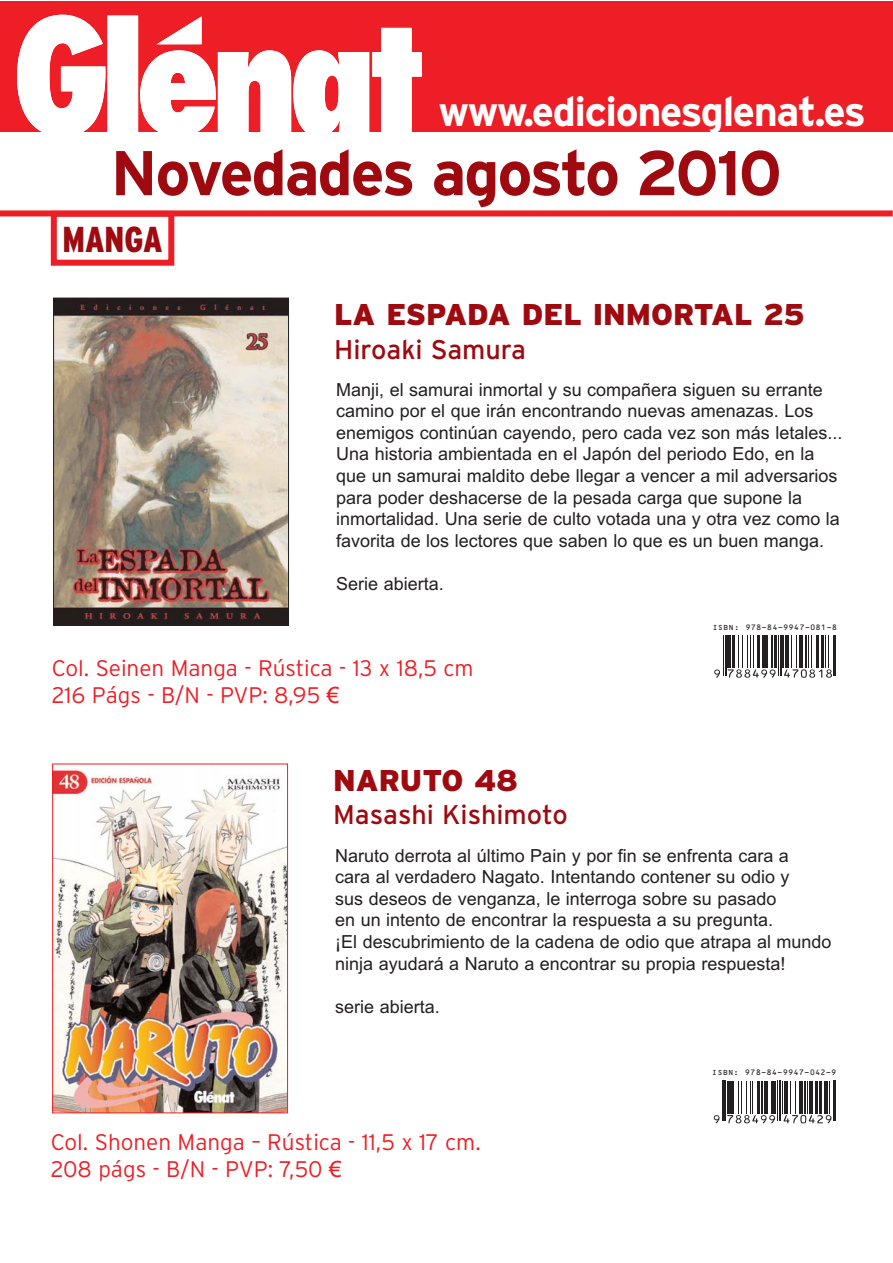
<style>
.page{position:relative;width:893px;height:1263px;background:#fff}
.page>*{position:absolute;margin:0;border:0;box-sizing:border-box;transform-origin:0 0}
.t1{font:700 63px "Interstate";letter-spacing:-.035em;color:#9e0a0f}
.t2{font:700 41.4px "Interstate";letter-spacing:-.035em;color:#fff}
.t3{font:900 condensed 36px "Interstate";color:#9e0a0f;scale:.95 1}
.t4{font:900 30px "Interstate";color:#9e0a0f}
.t5{font:27px "Interstate";color:#9e0a0f}
.t6{font:300 22.5px/27px "Interstate";color:#ed1e25}
.t7{font:18px/21.6px "Arial";color:#231f20}
.t8{font:7.5px "Ocrb";color:#231f20}
.s1{font-family:"Arial";font-weight:400}
</style>
<div class="page">
<div style="left:0;top:1px;width:893px;height:131px;background:#ed1e25"></div>
<svg style="left:17px;top:15px;width:405px;height:117px"></svg>
<img style="left:55px;top:300px;width:232px;height:324px">
<div style="left:53px;top:298px;width:236px;height:328px;border:1px solid #231f20"></div>
<div style="left:0;top:210px;width:893px;height:6px;background:#ed1e25"></div>
<div style="left:51px;top:211px;width:123px;height:55px;border:6px solid #ed1e25"></div>
<hr style="left:723px;top:635px;width:1px;height:40px;background:#231f20">
<hr style="left:725px;top:635px;width:1px;height:40px;background:#231f20">
<hr style="left:727px;top:635px;width:4px;height:33px;background:#231f20">
<hr style="left:732px;top:635px;width:2px;height:33px;background:#231f20">
<hr style="left:738px;top:635px;width:1px;height:33px;background:#231f20">
<hr style="left:742px;top:635px;width:1px;height:33px;background:#231f20">
<hr style="left:747px;top:635px;width:1px;height:33px;background:#231f20">
<hr style="left:750px;top:635px;width:1px;height:33px;background:#231f20">
<hr style="left:753px;top:635px;width:1px;height:33px;background:#231f20">
<hr style="left:757px;top:635px;width:3px;height:33px;background:#231f20">
<hr style="left:762px;top:635px;width:1px;height:33px;background:#231f20">
<hr style="left:765px;top:635px;width:3px;height:33px;background:#231f20">
<hr style="left:772px;top:635px;width:1px;height:33px;background:#231f20">
<hr style="left:774px;top:635px;width:2px;height:33px;background:#231f20">
<hr style="left:778px;top:635px;width:1px;height:40px;background:#231f20">
<hr style="left:780px;top:635px;width:1px;height:40px;background:#231f20">
<hr style="left:783px;top:635px;width:1px;height:33px;background:#231f20">
<hr style="left:785px;top:635px;width:3px;height:33px;background:#231f20">
<hr style="left:791px;top:635px;width:1px;height:33px;background:#231f20">
<hr style="left:796px;top:635px;width:1px;height:33px;background:#231f20">
<hr style="left:799px;top:635px;width:4px;height:33px;background:#231f20">
<hr style="left:805px;top:635px;width:1px;height:33px;background:#231f20">
<hr style="left:808px;top:635px;width:1px;height:33px;background:#231f20">
<hr style="left:811px;top:635px;width:1px;height:33px;background:#231f20">
<hr style="left:816px;top:635px;width:2px;height:33px;background:#231f20">
<hr style="left:821px;top:635px;width:2px;height:33px;background:#231f20">
<hr style="left:825px;top:635px;width:1px;height:33px;background:#231f20">
<hr style="left:828px;top:635px;width:1px;height:33px;background:#231f20">
<hr style="left:833px;top:635px;width:1px;height:40px;background:#231f20">
<hr style="left:835px;top:635px;width:1px;height:40px;background:#231f20">
<svg style="left:714px;top:669px;width:6px;height:9px"></svg>
<svg style="left:728px;top:669px;width:48px;height:9px"></svg>
<svg style="left:784px;top:669px;width:48px;height:9px"></svg>
<img style="left:54px;top:766px;width:232px;height:345px">
<div style="left:52px;top:764px;width:236px;height:349px;border:1px solid #ed1e25"></div>
<svg style="left:713px;top:1081px;width:122px;height:43px"></svg>
<hr style="left:722px;top:1081px;width:1px;height:40px;background:#231f20">
<hr style="left:724px;top:1081px;width:2px;height:40px;background:#231f20">
<hr style="left:727px;top:1081px;width:3px;height:32px;background:#231f20">
<hr style="left:732px;top:1081px;width:2px;height:32px;background:#231f20">
<hr style="left:738px;top:1081px;width:1px;height:32px;background:#231f20">
<hr style="left:741px;top:1081px;width:1px;height:32px;background:#231f20">
<hr style="left:746px;top:1081px;width:1px;height:32px;background:#231f20">
<hr style="left:750px;top:1081px;width:1px;height:32px;background:#231f20">
<hr style="left:752px;top:1081px;width:1px;height:32px;background:#231f20">
<hr style="left:757px;top:1081px;width:2px;height:32px;background:#231f20">
<hr style="left:762px;top:1081px;width:1px;height:32px;background:#231f20">
<hr style="left:764px;top:1081px;width:3px;height:32px;background:#231f20">
<hr style="left:771px;top:1081px;width:1px;height:32px;background:#231f20">
<hr style="left:774px;top:1081px;width:2px;height:32px;background:#231f20">
<hr style="left:777px;top:1081px;width:1px;height:40px;background:#231f20">
<hr style="left:780px;top:1081px;width:1px;height:40px;background:#231f20">
<hr style="left:782px;top:1081px;width:1px;height:32px;background:#231f20">
<hr style="left:784px;top:1081px;width:4px;height:32px;background:#231f20">
<hr style="left:790px;top:1081px;width:1px;height:32px;background:#231f20">
<hr style="left:795px;top:1081px;width:1px;height:32px;background:#231f20">
<hr style="left:799px;top:1081px;width:3px;height:32px;background:#231f20">
<hr style="left:805px;top:1081px;width:1px;height:32px;background:#231f20">
<hr style="left:807px;top:1081px;width:1px;height:32px;background:#231f20">
<hr style="left:810px;top:1081px;width:3px;height:32px;background:#231f20">
<hr style="left:816px;top:1081px;width:2px;height:32px;background:#231f20">
<hr style="left:819px;top:1081px;width:3px;height:32px;background:#231f20">
<hr style="left:824px;top:1081px;width:4px;height:32px;background:#231f20">
<hr style="left:829px;top:1081px;width:1px;height:32px;background:#231f20">
<hr style="left:832px;top:1081px;width:1px;height:40px;background:#231f20">
<hr style="left:835px;top:1081px;width:1px;height:40px;background:#231f20">
<svg style="left:714px;top:1115px;width:6px;height:8px"></svg>
<svg style="left:727px;top:1115px;width:48px;height:8px"></svg>
<svg style="left:783px;top:1115px;width:48px;height:8px"></svg>
<h2 class="t2" style="left:439px;top:96px;width:429px">www.edicionesglenat.es</h2>
<h1 class="t1" style="left:111px;top:150px;width:673px">Novedades agosto 2010</h1>
<h3 class="t3" style="left:63px;top:226px;width:107px">MANGA</h3>
<h3 class="t4" style="left:334px;top:303px;width:472px">LA ESPADA DEL INMORTAL 25</h3>
<h3 class="t5" style="left:334px;top:339px;width:193px">Hiroaki Samura</h3>
<p class="t7" style="left:336px;top:380px;width:508px">Manji, el samurai inmortal y su compañera siguen su errante camino por el que irán encontrando nuevas amenazas. Los enemigos continúan cayendo, pero cada vez son más letales...<br>Una historia ambientada en el Japón del periodo Edo, en la que un samurai maldito debe llegar a vencer a mil adversarios para poder deshacerse de la pesada carga que supone la inmortalidad. Una serie de culto votada una y otra vez como la favorita de los lectores que saben lo que es un buen manga.</p>
<p class="t7" style="left:336px;top:575px;width:109px">Serie abierta.</p>
<p class="t6" style="left:52px;top:656px;width:423px">Col. Seinen Manga - Rústica - 13 x 18,5 cm<br>216 Págs - B/N - PVP: 8,95 <span class="s1">€</span></p>
<h3 class="t4" style="left:333px;top:769px;width:186px">NARUTO 48</h3>
<h3 class="t5" style="left:333px;top:805px;width:236px">Masashi Kishimoto</h3>
<p class="t8" style="left:712px;top:624px;width:126px">ISBN: 978-84-9947-081-8</p>
<p class="t7" style="left:335px;top:846px;width:498px">Naruto derrota al último Pain y por fin se enfrenta cara a<br>cara al verdadero Nagato. Intentando contener su odio y<br>sus deseos de venganza, le interroga sobre su pasado<br>en un intento de encontrar la respuesta a su pregunta.<br>¡El descubrimiento de la cadena de odio que atrapa al mundo ninja ayudará a Naruto a encontrar su propia respuesta!</p>
<p class="t7" style="left:335px;top:997px;width:106px">serie abierta.</p>
<p class="t6" style="left:51px;top:1131px;width:431px">Col. Shonen Manga – Rústica - 11,5 x 17 cm.<br>208 págs - B/N - PVP: 7,50 <span class="s1">€</span></p>
<p class="t8" style="left:712px;top:1070px;width:126px">ISBN: 978-84-9947-042-9</p>
</div>
